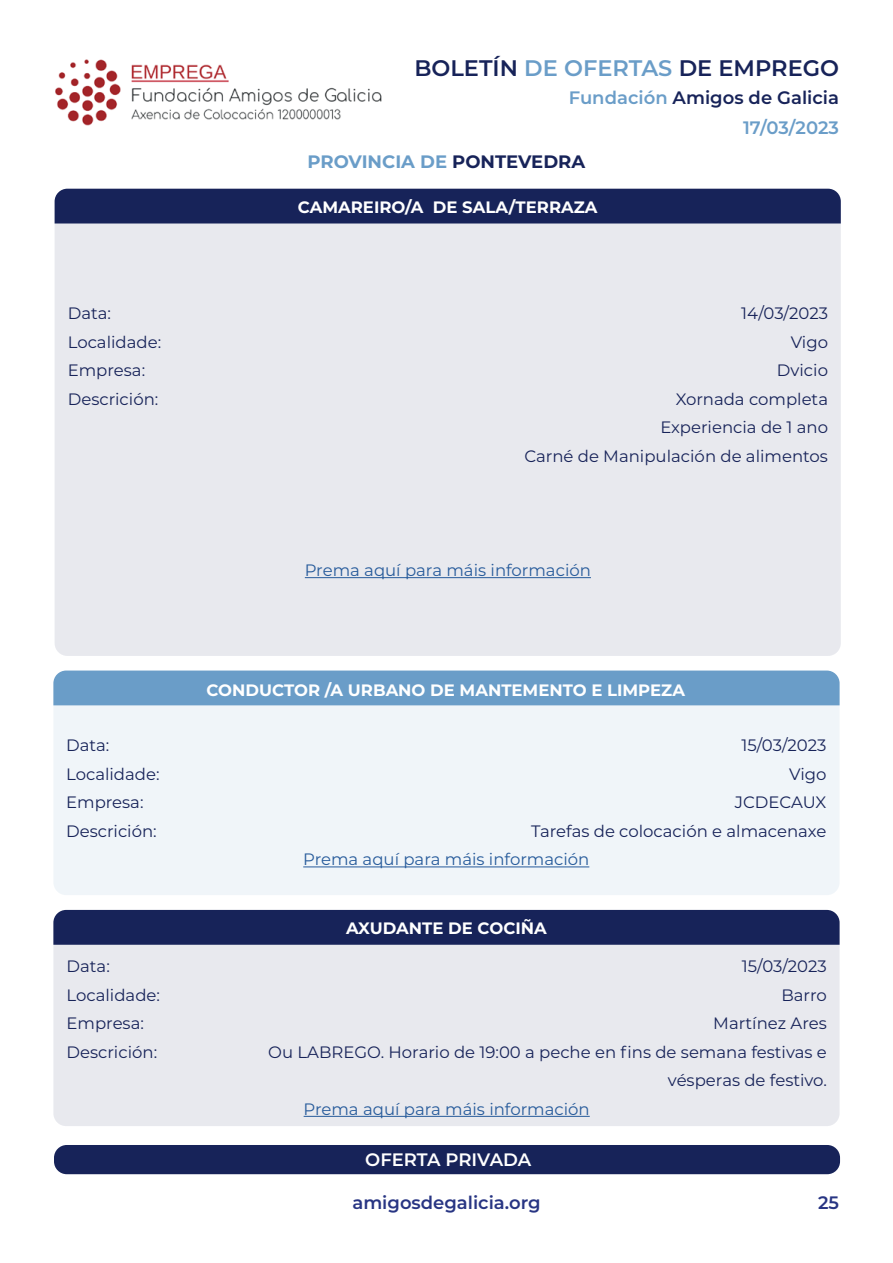
<style>
.page{position:relative;width:893px;height:1263px;background:#fff}
.page>*{position:absolute;margin:0;border:0;box-sizing:border-box;transform-origin:0 0}
.t1{font:600 22.5px "Montserrat";color:#172359}
.t2{font:600 18px/30.3px "Montserrat";color:#6a9dc8;text-align:right}
.t3{font:600 18px "Montserrat";color:#283583}
.t4{font:700 18px "Montserrat";color:#6a9dc8}
.t5{font:600 18px "Montserrat";letter-spacing:-.005em;color:#fff}
.t6{font:16.5px/28.5px "Montserrat";color:#172359;text-align:right}
.t7{font:16.5px "Montserrat";color:#275b9b}
.t8{font:700 16.5px "Montserrat";color:#fff}
.s1{color:#6a9dc8}
.s2{color:#172359}
</style>
<div class="page">
<img style="left:55px;top:59px;width:327px;height:67px">
<div style="left:54px;top:1145px;width:786px;height:29px;background:#172359;border-radius:13px"></div>
<div style="left:55px;top:224px;width:786px;height:432px;background:#e8e9ee"></div>
<div style="left:53px;top:945px;width:787px;height:181px;background:#e8e9ee"></div>
<div style="left:53px;top:705px;width:787px;height:190px;background:#f0f5f9"></div>
<div style="left:55px;top:189px;width:786px;height:35px;background:#172359"></div>
<div style="left:53px;top:910px;width:787px;height:35px;background:#172359"></div>
<div style="left:53px;top:670px;width:787px;height:35px;background:#6a9dc8"></div>
<hr style="left:305px;top:577px;width:286px;height:1px;background:#275b9b">
<hr style="left:304px;top:1116px;width:286px;height:1px;background:#275b9b">
<hr style="left:303px;top:866px;width:286px;height:1px;background:#275b9b">
<h1 class="t1" style="left:414px;top:52px;width:426px">BOLETÍN <span class="s1">DE OFERTAS</span> DE EMPREGO</h1>
<p class="t2" style="left:569px;top:81px;width:272px">Fundación <span class="s2">Amigos de Galicia<br></span>17/03/2023</p>
<p class="t4" style="left:308px;top:149px;width:279px">PROVINCIA DE <span class="s2">PONTEVEDRA</span></p>
<p class="t8" style="left:298px;top:195px;width:301px">CAMAREIRO/A DE SALA/TERRAZA</p>
<p class="t6" style="left:68px;top:299px;width:45px">Data:</p>
<p class="t6" style="left:741px;top:299px;width:88px">14/03/2023</p>
<p class="t6" style="left:68px;top:327px;width:95px">Localidade:</p>
<p class="t6" style="left:791px;top:327px;width:39px">Vigo</p>
<p class="t6" style="left:68px;top:356px;width:79px">Empresa:</p>
<p class="t6" style="left:777px;top:356px;width:53px">Dvicio</p>
<p class="t6" style="left:68px;top:384px;width:92px">Descrición:</p>
<p class="t6" style="left:524px;top:384px;width:305px">Xornada completa<br>Experiencia de 1 ano<br>Carné de Manipulación de alimentos</p>
<p class="t7" style="left:305px;top:559px;width:288px">Prema aquí para máis información</p>
<p class="t8" style="left:206px;top:678px;width:480px">CONDUCTOR /A URBANO DE MANTEMENTO E LIMPEZA</p>
<p class="t6" style="left:66px;top:730px;width:45px">Data:</p>
<p class="t6" style="left:741px;top:730px;width:86px">15/03/2023</p>
<p class="t6" style="left:66px;top:759px;width:95px">Localidade:</p>
<p class="t6" style="left:789px;top:759px;width:39px">Vigo</p>
<p class="t6" style="left:66px;top:787px;width:79px">Empresa:</p>
<p class="t6" style="left:735px;top:787px;width:93px">JCDECAUX</p>
<p class="t6" style="left:66px;top:816px;width:92px">Descrición:</p>
<p class="t6" style="left:531px;top:816px;width:297px">Tarefas de colocación e almacenaxe</p>
<p class="t7" style="left:303px;top:848px;width:288px">Prema aquí para máis información</p>
<p class="t8" style="left:346px;top:916px;width:202px">AXUDANTE DE COCIÑA</p>
<p class="t6" style="left:67px;top:951px;width:45px">Data:</p>
<p class="t6" style="left:742px;top:951px;width:86px">15/03/2023</p>
<p class="t6" style="left:67px;top:980px;width:95px">Localidade:</p>
<p class="t6" style="left:781px;top:980px;width:47px">Barro</p>
<p class="t6" style="left:67px;top:1008px;width:79px">Empresa:</p>
<p class="t6" style="left:713px;top:1008px;width:115px">Martínez Ares</p>
<p class="t6" style="left:67px;top:1037px;width:92px">Descrición:</p>
<p class="t6" style="left:268px;top:1037px;width:560px">Ou LABREGO. Horario de 19:00 a peche en fins de semana festivas e vésperas de festivo.</p>
<p class="t7" style="left:304px;top:1097px;width:288px">Prema aquí para máis información</p>
<p class="t5" style="left:365px;top:1147px;width:168px">OFERTA PRIVADA</p>
<p class="t3" style="left:352px;top:1190px;width:190px">amigosdegalicia.org</p>
<p class="t3" style="left:818px;top:1190px;width:22px">25</p>
</div>
